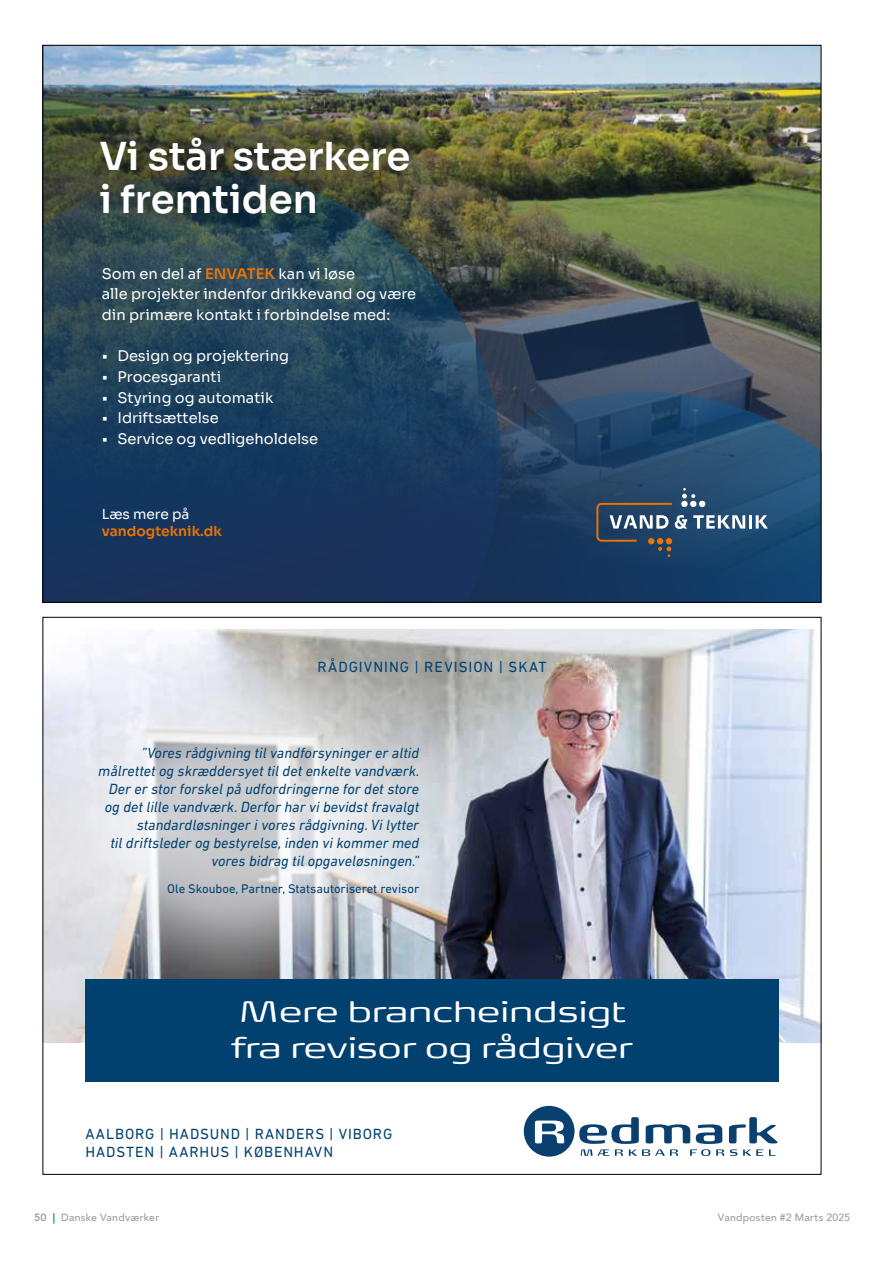
<style>
.page{position:relative;width:893px;height:1263px;background:#fff}
.page>*{position:absolute;margin:0;border:0;box-sizing:border-box;transform-origin:0 0}
.t1{font:600 38.55px/43.8px "Sora";color:#fff}
.t2{font:300 37.5px/36px "FP Head Pro";color:#fff}
.t3{font:italic 15px/18px "DIN Next LT Pro";color:#004170;text-align:right}
.t4{font:15px/18px "DIN Next LT Pro";letter-spacing:.06em;color:#004170}
.t5{font:14.7px/20.7px "Sora";color:#fff}
.t6{font:600 13.8px "Sora";color:#ee7402}
.t7{font:13.8px "Sora";color:#fff}
.t8{font:12.75px "DIN Next LT Pro";color:#004170}
.t9{font:500 10.5px "Avenir";letter-spacing:.025em;color:#9d9d9c}
.s1{font-weight:600;color:#ee7402}
.s2{font-weight:800}
.s3{font-weight:800;color:#017dbc}
</style>
<div class="page">
<img style="left:45px;top:629px;width:774px;height:413px">
<svg style="left:45px;top:661px;width:495px;height:327px;background:#babcc1"></svg>
<div style="left:85px;top:979px;width:693px;height:103px;background:#004170"></div>
<svg style="left:524px;top:1106px;width:254px;height:50px"></svg>
<img style="left:45px;top:47px;width:774px;height:345px">
<svg style="left:542px;top:392px;width:277px;height:209px;background:#22466a"></svg>
<svg style="left:45px;top:172px;width:497px;height:429px;background:#233f58"></svg>
<svg style="left:596px;top:488px;width:172px;height:69px;background:#3a5775"></svg>
<div style="left:76px;top:113px;width:358px;height:126px;background:#000;opacity:.75"></div>
<h1 class="t1" style="left:99px;top:130px;width:312px">Vi står stærkere i fremtiden</h1>
<p class="t5" style="left:102px;top:262px;width:316px">Som en del af <span class="s1">ENVATEK</span> kan vi løse<br>alle projekter indenfor drikkevand og være din primære kontakt i forbindelse med:</p>
<p class="t5" style="left:102px;top:344px;width:189px">• Design og projektering</p>
<p class="t5" style="left:102px;top:365px;width:121px">• Procesgaranti</p>
<p class="t5" style="left:102px;top:386px;width:173px">• Styring og automatik</p>
<p class="t5" style="left:102px;top:407px;width:118px">• Idriftsættelse</p>
<p class="t5" style="left:102px;top:427px;width:218px">• Service og vedligeholdelse</p>
<p class="t7" style="left:102px;top:502px;width:89px">Læs mere på</p>
<p class="t6" style="left:102px;top:520px;width:122px">vandogteknik.dk</p>
<p class="t4" style="left:318px;top:657px;width:230px">RÅDGIVNING | REVISION | SKAT</p>
<p class="t3" style="left:98px;top:743px;width:323px">”Vores rådgivning til vandforsyninger er altid målrettet og skræddersyet til det enkelte vandværk.<br>Der er stor forskel på udfordringerne for det store og det lille vandværk. Derfor har vi bevidst fravalgt standardløsninger i vores rådgivning. Vi lytter<br>til driftsleder og bestyrelse, inden vi kommer med vores bidrag til opgaveløsningen.”</p>
<p class="t8" style="left:167px;top:881px;width:253px">Ole Skouboe, Partner, Statsautoriseret revisor</p>
<h2 class="t2" style="left:231px;top:989px;width:403px">Mere brancheindsigt fra revisor og rådgiver</h2>
<p class="t4" style="left:85px;top:1124px;width:308px">AALBORG | HADSUND | RANDERS | VIBORG<br>HADSTEN | AARHUS | KØBENHAVN</p>
<p class="t9" style="left:34px;top:1208px;width:127px"><span class="s2">50</span> <span class="s3">|</span> Danske Vandværker</p>
<p class="t9" style="left:718px;top:1208px;width:134px">Vandposten #2 Marts 2025</p>
</div>
